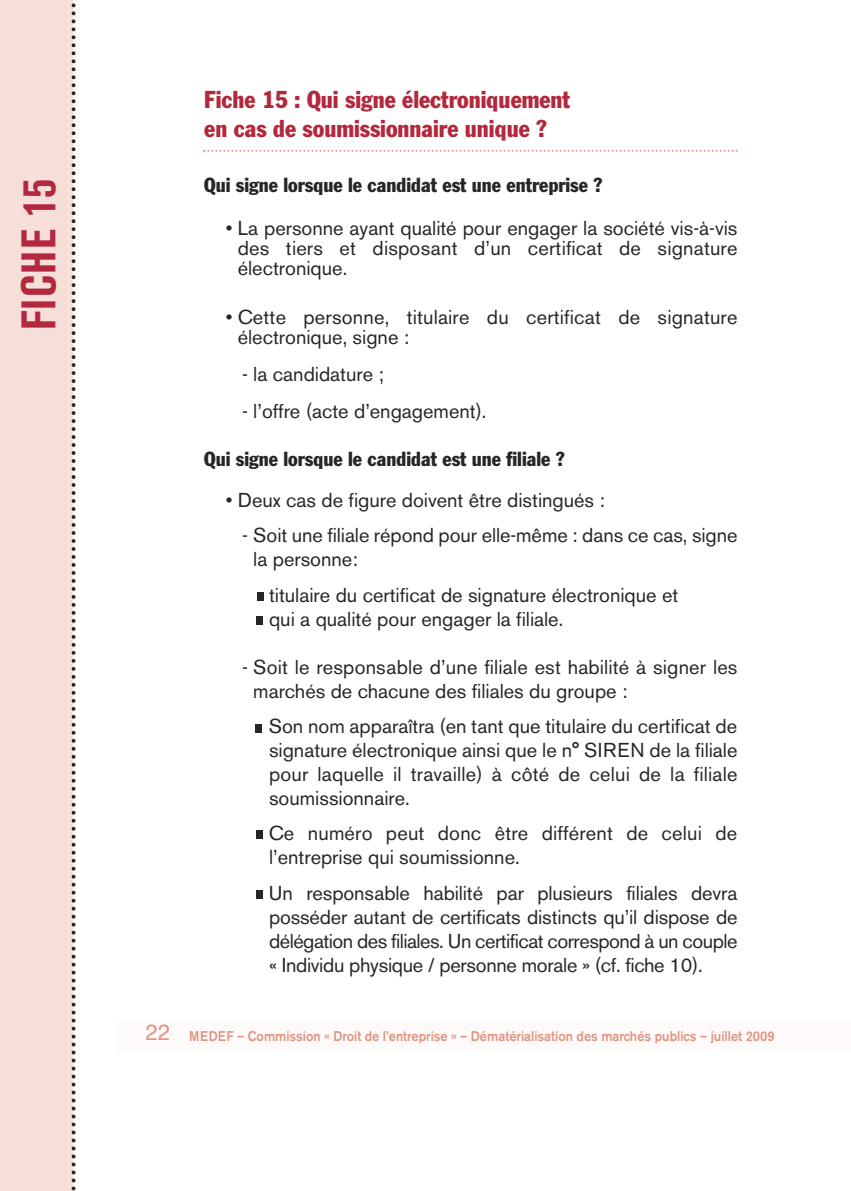
<style>
.page{position:relative;width:851px;height:1191px;background:#fff}
.page>*{position:absolute;margin:0;border:0;box-sizing:border-box;transform-origin:0 0}
.t1{font:700 condensed 48px "Akzidenz Grotesk BE";letter-spacing:.035em;color:#b3283c}
.t2{font:condensed 24px/28.8px "Franklin Gothic";color:#b3283c}
.t3{font:20px/24px "Akzidenz Grotesk BE";color:#272627}
.t4{font:condensed 20px "Franklin Gothic";color:#272627}
.t5{font:500 14px "Akzidenz Grotesk BE";color:#e09481;scale:.92 1}
.s1{font-family:"Helvetica";font-weight:400;font-size:22px}
</style>
<div class="page">
<div style="left:0;top:0;width:73px;height:1191px;background:#f6dfd9"></div>
<div style="left:117px;top:1022px;width:733px;height:28px;background:#fdfaf9"></div>
<svg style="left:72px;top:3px;width:4px;height:1188px"></svg>
<svg style="left:203px;top:150px;width:534px;height:2px"></svg>
<div style="left:257px;top:592px;width:6px;height:8px;background:#272627"></div>
<div style="left:256px;top:616px;width:6px;height:8px;background:#272627"></div>
<div style="left:255px;top:724px;width:7px;height:8px;background:#272627"></div>
<div style="left:257px;top:831px;width:6px;height:8px;background:#272627"></div>
<div style="left:257px;top:891px;width:6px;height:8px;background:#272627"></div>
<p class="t2" style="left:204px;top:87px;width:367px">Fiche 15 : Qui signe électroniquement en cas de soumissionnaire unique ?</p>
<h1 class="t1" style="left:22px;top:330px;width:153px;rotate:-90deg">FICHE 15</h1>
<p class="t4" style="left:204px;top:178px;width:399px">Qui signe lorsque le candidat est une entreprise ?</p>
<p class="t3" style="left:238px;top:220px;width:501px;line-height:20px;text-align:justify;text-indent:-12px">• La personne ayant qualité pour engager la société vis-à-vis des tiers et disposant d’un certificat de signature électronique.</p>
<p class="t3" style="left:238px;top:309px;width:501px;line-height:20px;text-indent:-12px">• Cette personne, titulaire du certificat de signature électronique, signe :</p>
<p class="t3" style="left:242px;top:364px;width:143px">- la candidature ;</p>
<p class="t3" style="left:242px;top:401px;width:246px">- l’offre (acte d’engagement).</p>
<p class="t4" style="left:204px;top:452px;width:362px">Qui signe lorsque le candidat est une filiale ?</p>
<p class="t3" style="left:226px;top:490px;width:380px">• Deux cas de figure doivent être distingués :</p>
<p class="t3" style="left:253px;top:525px;width:485px;text-indent:-11px">- Soit une filiale répond pour elle-même : dans ce cas, signe la personne:</p>
<p class="t3" style="left:269px;top:585px;width:410px">titulaire du certificat de signature électronique et qui a qualité pour engager la filiale.</p>
<p class="t3" style="left:253px;top:657px;width:485px;text-indent:-11px">- Soit le responsable d’une filiale est habilité à signer les marchés de chacune des filiales du groupe :</p>
<p class="t3" style="left:269px;top:716px;width:470px;text-align:justify">Son nom apparaîtra (en tant que titulaire du certificat de signature électronique ainsi que le n° SIREN de la filiale pour laquelle il travaille) à côté de celui de la filiale soumissionnaire.</p>
<p class="t3" style="left:269px;top:823px;width:470px">Ce numéro peut donc être différent de celui de l’entreprise qui soumissionne.</p>
<p class="t3" style="left:269px;top:883px;width:470px;text-align:justify">Un responsable habilité par plusieurs filiales devra posséder autant de certificats distincts qu’il dispose de délégation des filiales. Un certificat correspond à un couple « Individu physique / personne morale » (cf. fiche 10).</p>
<p class="t5" style="left:145px;top:1030px;width:685px"><span class="s1">22</span> MEDEF – Commission « Droit de l’entreprise » – Dématérialisation des marchés publics – juillet 2009</p>
</div>
